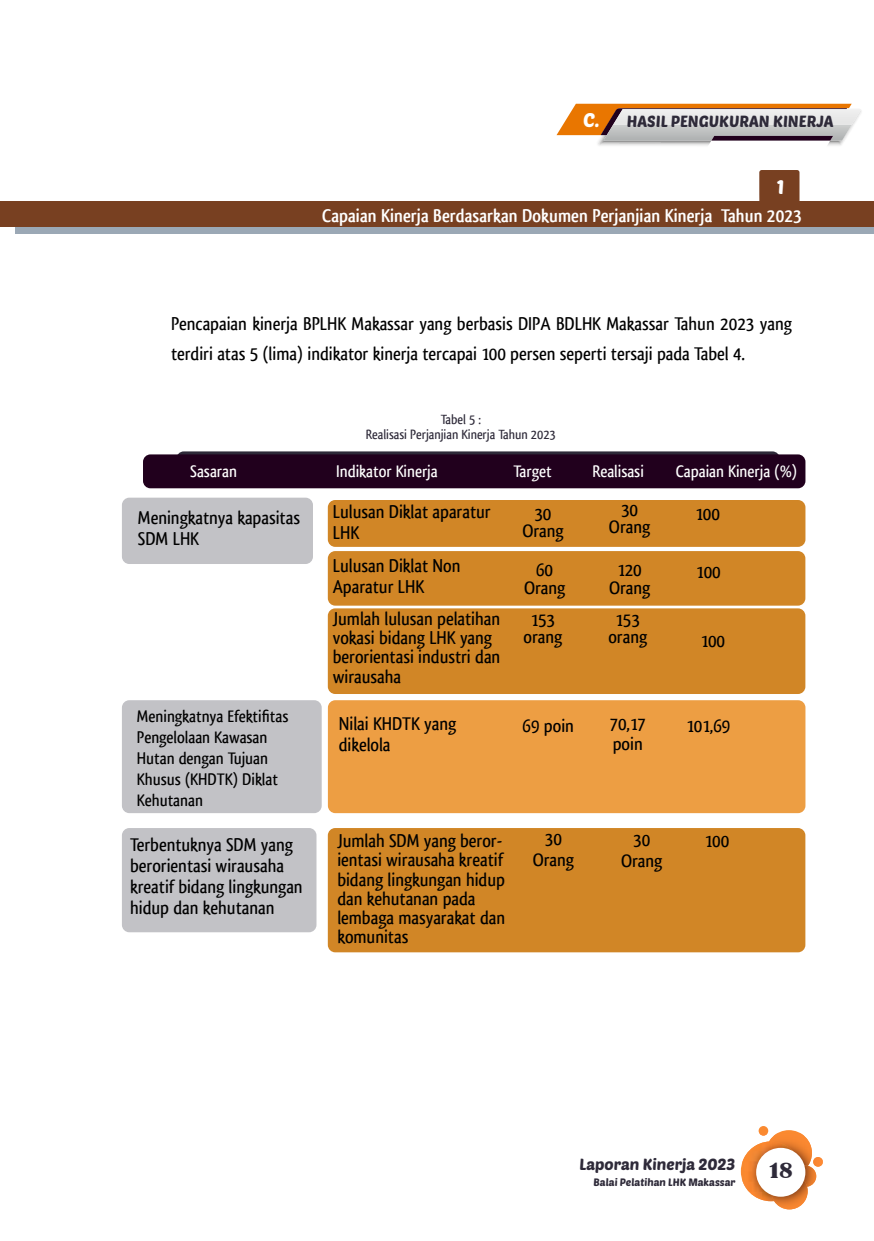
<style>
.page{position:relative;width:874px;height:1241px;background:#fff}
.page>*{position:absolute;margin:0;border:0;box-sizing:border-box;transform-origin:0 0}
.t1{font:500 19.25px/19.2px "Qlassik";color:#000}
.t2{font:700 19.25px "Qlassik";color:#fff}
.t3{font:condensed 19.25px "Bernard";color:#2e2a39;scale:1.4 1}
.t4{font:19.25px "Poetsen One";color:#fff}
.t5{font:500 18.9px/17.5px "Qlassik";color:#000;text-align:center}
.t6{font:500 17.5px/21px "Qlassik";color:#000}
.t7{font:500 17.5px "Qlassik";color:#fff}
.t8{font:15.75px "Poetsen One";color:#2e2a39}
.t9{font:500 14px/14.9px "Qlassik";color:#2e2a39;text-align:center}
.t10{font:10.5px "Poetsen One";color:#2e2a39}
.s1{font-size:19.25px;color:#fff}
</style>
<div class="page">
<div style="left:327px;top:551px;width:478px;height:54px;background:#d18626;border-radius:7px"></div>
<div style="left:759px;top:170px;width:40px;height:39px;background:#784021;border-radius:2px"></div>
<svg style="left:15px;top:226px;width:858px;height:7px;background:#96999f"></svg>
<div style="left:327px;top:608px;width:478px;height:86px;background:#d18626;border-radius:7px"></div>
<div style="left:328px;top:700px;width:477px;height:113px;background:#ed9e43;border-radius:7px"></div>
<div style="left:327px;top:500px;width:478px;height:47px;background:#d18626;border-radius:7px"></div>
<div style="left:0;top:201px;width:873px;height:25px;background:#784021"></div>
<div style="left:176px;top:451px;width:603px;height:34px;background:#2e2a39;border-radius:7px"></div>
<div style="left:143px;top:454px;width:662px;height:34px;background:#21001d;border-radius:7px"></div>
<div style="left:122px;top:497px;width:191px;height:67px;background:#c2c2c6;border-radius:7px"></div>
<div style="left:327px;top:827px;width:478px;height:125px;background:#d18626;border-radius:7px"></div>
<div style="left:122px;top:827px;width:194px;height:105px;background:#c2c2c6;border-radius:7px"></div>
<div style="left:122px;top:700px;width:199px;height:113px;background:#c2c2c6;border-radius:7px"></div>
<img style="left:598px;top:109px;width:264px;height:37px">
<img style="left:851px;top:109px;width:9px;height:16px">
<svg style="left:556px;top:104px;width:295px;height:37px;background:#ceb39c"></svg>
<svg style="left:765px;top:1129px;width:46px;height:46px"></svg>
<svg style="left:758px;top:1125px;width:9px;height:10px"></svg>
<img style="left:768px;top:1133px;width:43px;height:32px">
<img style="left:742px;top:1141px;width:58px;height:59px">
<svg style="left:759px;top:1133px;width:8px;height:2px"></svg>
<svg style="left:813px;top:1157px;width:9px;height:9px"></svg>
<img style="left:804px;top:1165px;width:11px;height:21px">
<img style="left:770px;top:1172px;width:37px;height:37px">
<div style="left:755px;top:1147px;width:50px;height:49px;background:#fff;border-radius:50%"></div>
<p class="t8" style="left:582px;top:112px;width:252px"><span class="s1">C.</span> HASIL PENGUKURAN KINERJA</p>
<p class="t4" style="left:776px;top:175px;width:9px">1</p>
<p class="t2" style="left:322px;top:204px;width:481px">Capaian Kinerja Berdasarkan Dokumen Perjanjian Kinerja Tahun 2023</p>
<p class="t1" style="left:171px;top:309px;width:622px;line-height:29.8px">Pencapaian kinerja BPLHK Makassar yang berbasis DIPA BDLHK Makassar Tahun 2023 yang terdiri atas 5 (lima) indikator kinerja tercapai 100 persen seperti tersaji pada Tabel 4.</p>
<p class="t9" style="left:366px;top:412px;width:191px">Tabel 5 :<br>Realisasi Perjanjian Kinerja Tahun 2023</p>
<p class="t7" style="left:190px;top:460px;width:48px">Sasaran</p>
<p class="t7" style="left:336px;top:460px;width:103px">Indikator Kinerja</p>
<p class="t7" style="left:513px;top:460px;width:40px">Target</p>
<p class="t7" style="left:592px;top:460px;width:53px">Realisasi</p>
<p class="t7" style="left:675px;top:460px;width:123px">Capaian Kinerja (%)</p>
<p class="t1" style="left:138px;top:506px;width:163px;line-height:21px">Meningkatnya kapasitas<br>SDM LHK</p>
<p class="t1" style="left:333px;top:501px;width:159px;line-height:21px">Lulusan Diklat aparatur<br>LHK</p>
<p class="t1" style="left:333px;top:555px;width:129px;line-height:21px">Lulusan Diklat Non<br>Aparatur LHK</p>
<p class="t1" style="left:333px;top:608px;width:169px">Jumlah lulusan pelatihan vokasi bidang LHK yang berorientasi industri dan wirausaha</p>
<p class="t5" style="left:522px;top:504px;width:43px">30<br>Orang</p>
<p class="t5" style="left:608px;top:501px;width:43px">30<br>Orang</p>
<p class="t5" style="left:523px;top:561px;width:43px">60<br>Orang</p>
<p class="t5" style="left:608px;top:561px;width:43px">120<br>Orang</p>
<p class="t5" style="left:523px;top:610px;width:40px">153 orang</p>
<p class="t5" style="left:608px;top:610px;width:40px">153 orang</p>
<p class="t5" style="left:695px;top:504px;width:26px">100</p>
<p class="t5" style="left:696px;top:563px;width:26px">100</p>
<p class="t5" style="left:700px;top:632px;width:26px">100</p>
<p class="t6" style="left:137px;top:706px;width:153px">Meningkatnya Efektifitas<br>Pengelolaan Kawasan<br>Hutan dengan Tujuan<br>Khusus (KHDTK) Diklat<br>Kehutanan</p>
<p class="t1" style="left:338px;top:713px;width:119px;line-height:21px">Nilai KHDTK yang dikelola</p>
<p class="t5" style="left:609px;top:714px;width:37px;line-height:19.2px;text-align:left">70,17 poin</p>
<p class="t5" style="left:522px;top:716px;width:53px">69 poin</p>
<p class="t5" style="left:686px;top:716px;width:45px">101,69</p>
<p class="t5" style="left:532px;top:828px;width:43px;line-height:20.8px">30<br>Orang</p>
<p class="t1" style="left:337px;top:831px;width:169px">Jumlah SDM yang beror&shy;ientasi wirausaha kreatif bidang lingkungan hidup dan kehutanan pada lembaga masyarakat dan komunitas</p>
<p class="t5" style="left:620px;top:829px;width:43px;line-height:20.8px">30<br>Orang</p>
<p class="t1" style="left:130px;top:834px;width:164px">Terbentuknya SDM yang</p>
<p class="t5" style="left:704px;top:832px;width:26px">100</p>
<p class="t1" style="left:130px;top:854px;width:174px;line-height:21px">berorientasi wirausaha kreatif bidang lingkungan hidup dan kehutanan</p>
<p class="t8" style="left:579px;top:1154px;width:157px">Laporan Kinerja 2023</p>
<p class="t10" style="left:593px;top:1175px;width:143px">Balai Pelatihan LHK Makassar</p>
<p class="t3" style="left:769px;top:1159px;width:18px">18</p>
</div>
